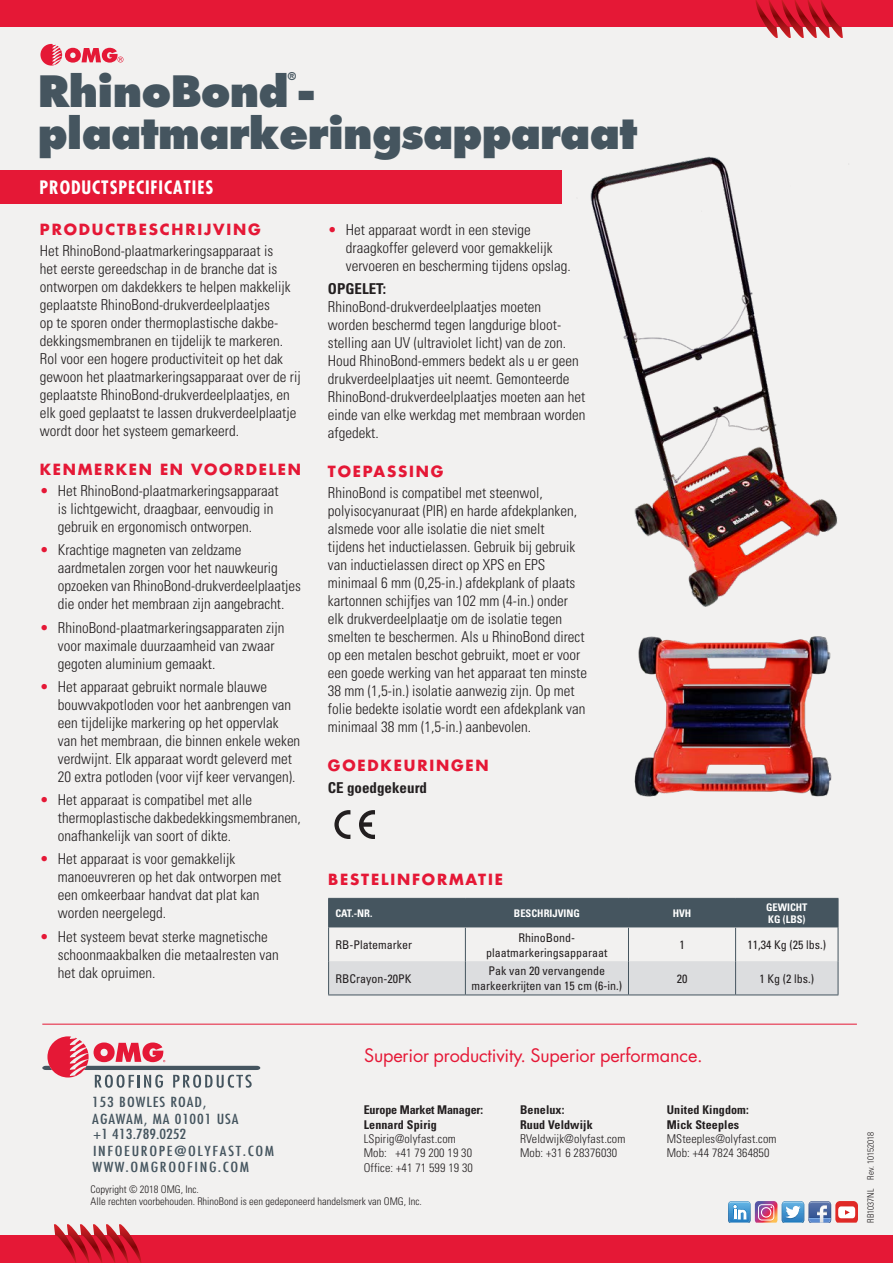
<style>
.page{position:relative;width:893px;height:1263px;background:#f2f1f0}
.page>*{position:absolute;margin:0;border:0;box-sizing:border-box;transform-origin:0 0}
.t1{font:800 42px "Futura Std";letter-spacing:-.02em;color:#45555f}
.t2{font:800 42px "Futura";letter-spacing:-.02em;color:#45555f}
.t3{font:18.15px "Futura";letter-spacing:-.01em;color:#e51836}
.t4{font:700 condensed 18px "Futura";letter-spacing:.05em;color:#fff}
.t5{font:300 condensed 15px/18px "Univers";color:#231f20}
.t6{font:700 15px "Futura Std";letter-spacing:.12em;color:#e51836}
.t7{font:700 condensed 15px "Univers";color:#231f20}
.t8{font:condensed 13.5px/15.9px "Futura";letter-spacing:.06em;color:#45555f;scale:1.2 1}
.t9{font:500 condensed 13.5px "Futura";letter-spacing:.1em;color:#45555f;scale:1.2 1}
.t10{font:condensed 12px/15px "Univers";color:#231f20;text-align:center}
.t11{font:300 condensed 12px/14.2px "Univers";letter-spacing:.01em;color:#231f20}
.t12{font:700 condensed 12px/14.2px "Univers";letter-spacing:.01em;color:#231f20}
.t13{font:700 condensed 12px/14.2px "Univers";letter-spacing:-.01em;color:#231f20}
.t14{font:300 condensed 10.5px/12px "Univers";color:#231f20}
.t15{font:700 condensed 10.5px/12px "Univers";color:#fff}
.t16{font:800 10.5px "Futura";color:#45555f}
.t17{font:300 condensed 9px "Univers";color:#231f20}
.s1{color:#e51836}
</style>
<div class="page">
<div style="left:0;top:1235px;width:893px;height:28px;background:#e51836"></div>
<svg style="left:54px;top:1224px;width:87px;height:39px"></svg>
<svg style="left:42px;top:1036px;width:218px;height:52px"></svg>
<hr style="left:42px;top:1024px;width:815px;height:1px;background:#e51836">
<img style="left:728px;top:1201px;width:130px;height:22px">
<div style="left:0;top:0;width:893px;height:27px;background:#e51836"></div>
<svg style="left:755px;top:0;width:88px;height:38px"></svg>
<svg style="left:40px;top:44px;width:83px;height:22px"></svg>
<div style="left:0;top:170px;width:562px;height:34px;background:#e51836"></div>
<img style="left:590px;top:156px;width:248px;height:451px">
<div style="left:329px;top:961px;width:509px;height:33px;background:#dcdddf"></div>
<div style="left:328px;top:898px;width:511px;height:29px;background:#45555f"></div>
<hr style="left:328px;top:927px;width:1px;height:34px;background:#45555f">
<hr style="left:465px;top:928px;width:1px;height:33px;background:#45555f">
<hr style="left:628px;top:928px;width:1px;height:33px;background:#45555f">
<hr style="left:735px;top:928px;width:1px;height:33px;background:#45555f">
<hr style="left:838px;top:927px;width:1px;height:34px;background:#45555f">
<hr style="left:328px;top:961px;width:1px;height:33px;background:#45555f">
<hr style="left:465px;top:961px;width:1px;height:33px;background:#45555f">
<hr style="left:628px;top:961px;width:1px;height:33px;background:#45555f">
<hr style="left:735px;top:961px;width:1px;height:33px;background:#45555f">
<hr style="left:838px;top:961px;width:1px;height:33px;background:#45555f">
<hr style="left:328px;top:994px;width:137px;height:1px;background:#45555f">
<hr style="left:465px;top:994px;width:163px;height:1px;background:#45555f">
<hr style="left:628px;top:994px;width:108px;height:1px;background:#45555f">
<hr style="left:736px;top:994px;width:102px;height:1px;background:#45555f">
<img style="left:634px;top:636px;width:198px;height:161px">
<svg style="left:334px;top:810px;width:16px;height:29px"></svg>
<svg style="left:359px;top:810px;width:16px;height:29px"></svg>
<p class="t16" style="left:288px;top:69px;width:10px">®</p>
<h1 class="t1" style="left:38px;top:106px;width:601px">plaatmarkeringsapparaat</h1>
<p class="t4" style="left:40px;top:176px;width:175px">PRODUCTSPECIFICATIES</p>
<p class="t6" style="left:40px;top:219px;width:222px">PRODUCTBESCHRIJVING</p>
<p class="t5" style="left:40px;top:242px;width:262px">Het RhinoBond-plaatmarkeringsapparaat is<br>het eerste gereedschap in de branche dat is ontworpen om dakdekkers te helpen makkelijk geplaatste RhinoBond-drukverdeelplaatjes<br>op te sporen onder thermoplastische dakbe&shy;dekkingsmembranen en tijdelijk te markeren.<br>Rol voor een hogere productiviteit op het dak gewoon het plaatmarkeringsapparaat over de rij geplaatste RhinoBond-drukverdeelplaatjes, en elk goed geplaatst te lassen drukverdeelplaatje wordt door het systeem gemarkeerd.</p>
<p class="t6" style="left:40px;top:459px;width:263px">KENMERKEN EN VOORDELEN</p>
<p class="t5" style="left:58px;top:482px;width:222px;text-indent:-18px"><span class="s1">•</span> Het RhinoBond-plaatmarkeringsapparaat is lichtgewicht, draagbaar, eenvoudig in gebruik en ergonomisch ontworpen.</p>
<p class="t5" style="left:58px;top:541px;width:245px;text-indent:-18px"><span class="s1">•</span> Krachtige magneten van zeldzame aardmetalen zorgen voor het nauwkeurig opzoeken van RhinoBond-drukverdeelplaatjes die onder het membraan zijn aangebracht.</p>
<p class="t5" style="left:58px;top:618px;width:228px;text-indent:-18px"><span class="s1">•</span> RhinoBond-plaatmarkeringsapparaten zijn voor maximale duurzaamheid van zwaar gegoten aluminium gemaakt.</p>
<p class="t5" style="left:58px;top:677px;width:244px;text-indent:-18px"><span class="s1">•</span> Het apparaat gebruikt normale blauwe bouwvakpotloden voor het aanbrengen van een tijdelijke markering op het oppervlak van het membraan, die binnen enkele weken verdwijnt. Elk apparaat wordt geleverd met 20 extra potloden (voor vijf keer vervangen).</p>
<p class="t5" style="left:58px;top:791px;width:245px;text-indent:-18px"><span class="s1">•</span> Het apparaat is compatibel met alle thermoplastische dakbedekkingsmembranen, onafhankelijk van soort of dikte.</p>
<p class="t5" style="left:58px;top:850px;width:225px;text-indent:-18px"><span class="s1">•</span> Het apparaat is voor gemakkelijk manoeuvreren op het dak ontworpen met een omkeerbaar handvat dat plat kan worden neergelegd.</p>
<p class="t5" style="left:58px;top:927px;width:222px;text-indent:-18px"><span class="s1">•</span> Het systeem bevat sterke magnetische schoonmaakbalken die metaalresten van het dak opruimen.</p>
<h1 class="t2" style="left:38px;top:65px;width:280px">RhinoBond -</h1>
<p class="t5" style="left:346px;top:220px;width:226px;text-indent:-18px"><span class="s1">•</span> Het apparaat wordt in een stevige draagkoffer geleverd voor gemakkelijk vervoeren en bescherming tijdens opslag.</p>
<p class="t7" style="left:328px;top:279px;width:60px">OPGELET:</p>
<p class="t5" style="left:328px;top:297px;width:259px">RhinoBond-drukverdeelplaatjes moeten worden beschermd tegen langdurige bloot&shy;stelling aan UV (ultraviolet licht) van de zon.<br>Houd RhinoBond-emmers bedekt als u er geen drukverdeelplaatjes uit neemt. Gemonteerde RhinoBond-drukverdeelplaatjes moeten aan het einde van elke werkdag met membraan worden afgedekt.</p>
<p class="t6" style="left:328px;top:461px;width:117px">TOEPASSING</p>
<p class="t5" style="left:328px;top:483px;width:261px">RhinoBond is compatibel met steenwol, polyisocyanuraat (PIR) en harde afdekplanken, alsmede voor alle isolatie die niet smelt<br>tijdens het inductielassen. Gebruik bij gebruik van inductielassen direct op XPS en EPS minimaal 6 mm (0,25-in.) afdekplank of plaats kartonnen schijfjes van 102 mm (4-in.) onder elk drukverdeelplaatje om de isolatie tegen smelten te beschermen. Als u RhinoBond direct op een metalen beschot gebruikt, moet er voor een goede werking van het apparaat ten minste 38 mm (1,5-in.) isolatie aanwezig zijn. Op met folie bedekte isolatie wordt een afdekplank van minimaal 38 mm (1,5-in.) aanbevolen.</p>
<p class="t6" style="left:328px;top:755px;width:162px">GOEDKEURINGEN</p>
<p class="t7" style="left:328px;top:779px;width:101px">CE goedgekeurd</p>
<p class="t6" style="left:328px;top:869px;width:176px">BESTELINFORMATIE</p>
<p class="t15" style="left:335px;top:907px;width:39px">CAT.-NR.</p>
<p class="t15" style="left:514px;top:907px;width:67px">BESCHRIJVING</p>
<p class="t15" style="left:673px;top:907px;width:20px">HVH</p>
<p class="t15" style="left:766px;top:901px;width:43px">GEWICHT<br>KG (LBS)</p>
<p class="t10" style="left:335px;top:937px;width:78px">RB-Platemarker</p>
<p class="t10" style="left:486px;top:930px;width:123px">RhinoBond&shy;plaatmarkeringsapparaat</p>
<p class="t10" style="left:679px;top:937px;width:7px">1</p>
<p class="t10" style="left:747px;top:937px;width:80px">11,34 Kg (25 lbs.)</p>
<p class="t10" style="left:335px;top:971px;width:77px">RBCrayon-20PK</p>
<p class="t10" style="left:472px;top:963px;width:152px">Pak van 20 vervangende markeerkrijten van 15 cm (6-in.)</p>
<p class="t10" style="left:677px;top:971px;width:12px">20</p>
<p class="t10" style="left:759px;top:971px;width:56px">1 Kg (2 lbs.)</p>
<p class="t8" style="left:92px;top:1094px;width:124px">153 BOWLES ROAD,<br>AGAWAM, MA 01001 USA +1 413.789.0252</p>
<p class="t9" style="left:92px;top:1158px;width:132px">WWW.OMGROOFING.COM</p>
<p class="t9" style="left:93px;top:1142px;width:152px">INFOEUROPE@OLYFAST.COM</p>
<p class="t3" style="left:364px;top:1043px;width:340px">Superior productivity. Superior performance.</p>
<p class="t13" style="left:364px;top:1103px;width:121px">Europe Market Manager:<br>Lennard Spirig</p>
<p class="t11" style="left:364px;top:1131px;width:111px">LSpirig@olyfast.com<br>Mob: +41 79 200 19 30<br>Office: +41 71 599 19 30</p>
<p class="t12" style="left:520px;top:1103px;width:74px">Benelux:<br>Ruud Veldwijk</p>
<p class="t11" style="left:520px;top:1131px;width:107px">RVeldwijk@olyfast.com<br>Mob: +31 6 28376030</p>
<p class="t12" style="left:667px;top:1103px;width:84px">United Kingdom:<br>Mick Steeples</p>
<p class="t11" style="left:667px;top:1131px;width:111px">MSteeples@olyfast.com<br>Mob: +44 7824 364850</p>
<p class="t14" style="left:91px;top:1183px;width:333px">Copyright © 2018 OMG, Inc.<br>Alle rechten voorbehouden. RhinoBond is een gedeponeerd handelsmerk van OMG, Inc.</p>
<p class="t17" style="left:865px;top:1223px;width:92px;rotate:-90deg">RB1037NL Rev. 10152018</p>
</div>
